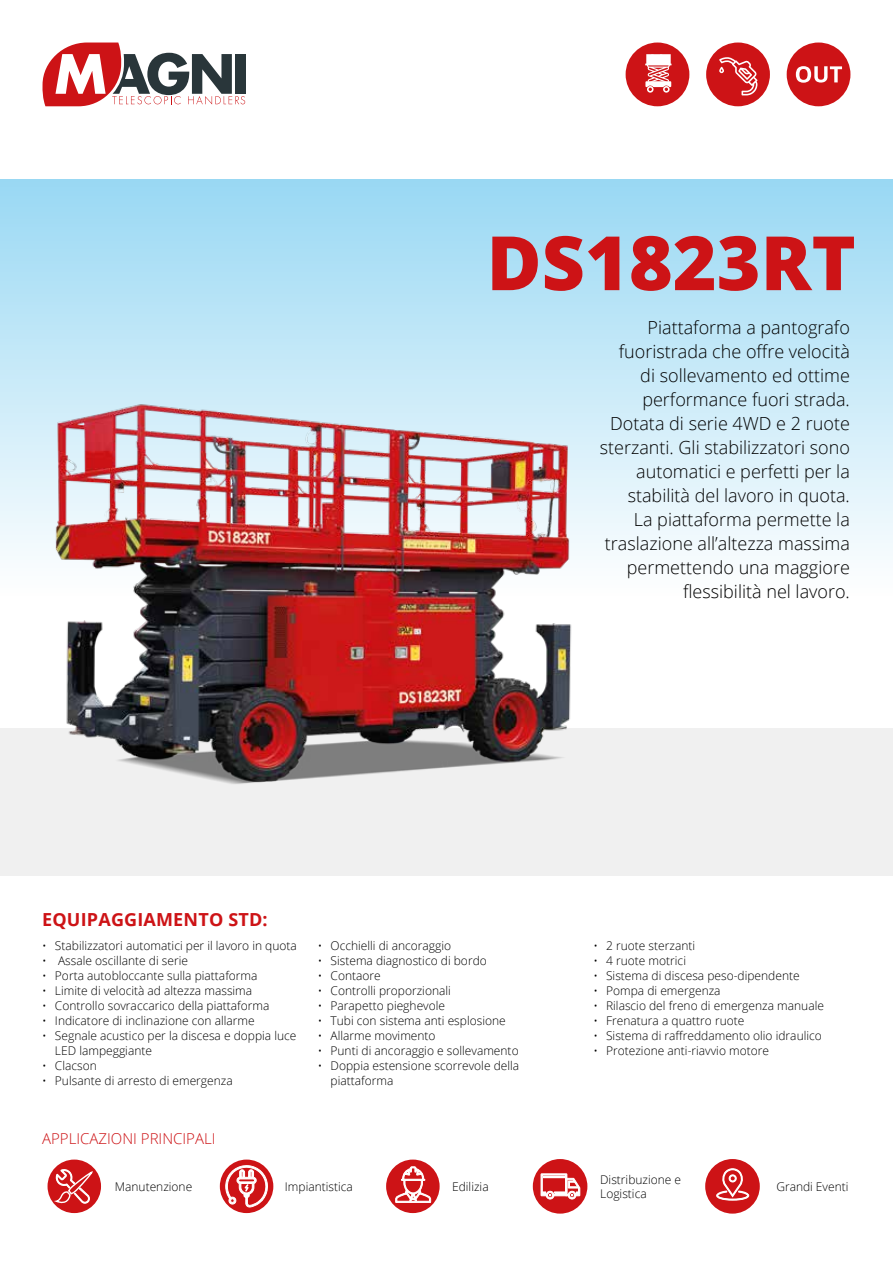
<style>
.page{position:relative;width:893px;height:1263px;background:#fff}
.page>*{position:absolute;margin:0;border:0;box-sizing:border-box;transform-origin:0 0}
.t1{font:800 75px "Open Sans";color:#cd1316}
.t2{font:300 18px/24px "Open Sans";color:#000;text-align:right}
.t3{font:700 18px "Open Sans";letter-spacing:.01em;color:#cd1316}
.t4{font:300 15px "Open Sans";color:#cd1316}
.t5{font:300 12px/15px "Open Sans";color:#000}
</style>
<div class="page">
<svg style="left:42px;top:43px;width:203px;height:63px"></svg>
<div style="left:0;top:179px;width:893px;height:592px;background:linear-gradient(to bottom,#9edaf4,#fff)"></div>
<div style="left:0;top:728px;width:893px;height:148px;background:#f0f0f0"></div>
<div style="left:626px;top:43px;width:63px;height:63px;background:#cd1316;border-radius:50%"></div>
<div style="left:645px;top:81px;width:26px;height:6px;background:#fff"></div>
<svg style="left:647px;top:86px;width:7px;height:7px"></svg>
<svg style="left:663px;top:86px;width:7px;height:7px"></svg>
<svg style="left:645px;top:54px;width:27px;height:28px"></svg>
<div style="left:706px;top:43px;width:64px;height:63px;background:#cd1316;border-radius:50%"></div>
<svg style="left:719px;top:57px;width:38px;height:38px"></svg>
<div style="left:787px;top:43px;width:63px;height:63px;background:#cd1316;border-radius:50%"></div>
<svg style="left:796px;top:66px;width:46px;height:17px"></svg>
<img style="left:43px;top:399px;width:538px;height:385px">
<div style="left:48px;top:1159px;width:53px;height:54px;background:#cd1316;border-radius:50%"></div>
<svg style="left:47px;top:1169px;width:45px;height:36px"></svg>
<div style="left:220px;top:1159px;width:53px;height:54px;background:#cd1316;border-radius:50%"></div>
<svg style="left:226px;top:1165px;width:42px;height:42px"></svg>
<div style="left:386px;top:1159px;width:54px;height:54px;background:#cd1316;border-radius:50%"></div>
<svg style="left:395px;top:1166px;width:36px;height:37px"></svg>
<div style="left:533px;top:1159px;width:54px;height:54px;background:#cd1316;border-radius:50%"></div>
<svg style="left:541px;top:1173px;width:39px;height:26px"></svg>
<div style="left:705px;top:1159px;width:55px;height:54px;background:#cd1316;border-radius:50%"></div>
<svg style="left:716px;top:1168px;width:33px;height:33px"></svg>
<h1 class="t1" style="left:487px;top:206px;width:371px">DS1823RT</h1>
<p class="t2" style="left:600px;top:315px;width:252px">Piattaforma a pantografo fuoristrada che offre velocità di sollevamento ed ottime performance fuori strada.<br>Dotata di serie 4WD e 2 ruote sterzanti. Gli stabilizzatori sono automatici e perfetti per la stabilità del lavoro in quota.<br>La piattaforma permette la traslazione all’altezza massima permettendo una maggiore flessibilità nel lavoro.</p>
<h2 class="t3" style="left:42px;top:907px;width:227px">EQUIPAGGIAMENTO STD:</h2>
<p class="t5" style="left:42px;top:937px;width:256px">• Stabilizzatori automatici per il lavoro in quota</p>
<p class="t5" style="left:42px;top:952px;width:147px">• Assale oscillante di serie</p>
<p class="t5" style="left:42px;top:967px;width:217px">• Porta autobloccante sulla piattaforma</p>
<p class="t5" style="left:42px;top:982px;width:212px">• Limite di velocità ad altezza massima</p>
<p class="t5" style="left:42px;top:997px;width:229px">• Controllo sovraccarico della piattaforma</p>
<p class="t5" style="left:42px;top:1012px;width:214px">• Indicatore di inclinazione con allarme</p>
<p class="t5" style="left:55px;top:1027px;width:243px;text-indent:-13px">• Segnale acustico per la discesa e doppia luce<br>LED lampeggiante</p>
<p class="t5" style="left:42px;top:1057px;width:56px">• Clacson</p>
<p class="t5" style="left:42px;top:1072px;width:192px">• Pulsante di arresto di emergenza</p>
<p class="t4" style="left:42px;top:1128px;width:175px">APPLICAZIONI PRINCIPALI</p>
<p class="t5" style="left:318px;top:937px;width:135px">• Occhielli di ancoraggio</p>
<p class="t5" style="left:318px;top:952px;width:171px">• Sistema diagnostico di bordo</p>
<p class="t5" style="left:318px;top:967px;width:64px">• Contaore</p>
<p class="t5" style="left:318px;top:982px;width:135px">• Controlli proporzionali</p>
<p class="t5" style="left:318px;top:997px;width:129px">• Parapetto pieghevole</p>
<p class="t5" style="left:318px;top:1012px;width:189px">• Tubi con sistema anti esplosione</p>
<p class="t5" style="left:318px;top:1027px;width:119px">• Allarme movimento</p>
<p class="t5" style="left:318px;top:1042px;width:202px">• Punti di ancoraggio e sollevamento</p>
<p class="t5" style="left:331px;top:1057px;width:190px;text-indent:-13px">• Doppia estensione scorrevole della piattaforma</p>
<p class="t5" style="left:593px;top:937px;width:103px">• 2 ruote sterzanti</p>
<p class="t5" style="left:593px;top:952px;width:94px">• 4 ruote motrici</p>
<p class="t5" style="left:593px;top:967px;width:208px">• Sistema di discesa peso-dipendente</p>
<p class="t5" style="left:593px;top:982px;width:129px">• Pompa di emergenza</p>
<p class="t5" style="left:593px;top:997px;width:232px">• Rilascio del freno di emergenza manuale</p>
<p class="t5" style="left:593px;top:1012px;width:153px">• Frenatura a quattro ruote</p>
<p class="t5" style="left:593px;top:1027px;width:230px">• Sistema di raffreddamento olio idraulico</p>
<p class="t5" style="left:593px;top:1042px;width:177px">• Protezione anti-riavvio motore</p>
<p class="t5" style="left:115px;top:1179px;width:79px">Manutenzione</p>
<p class="t5" style="left:285px;top:1179px;width:70px">Impiantistica</p>
<p class="t5" style="left:452px;top:1179px;width:38px">Edilizia</p>
<p class="t5" style="left:600px;top:1172px;width:83px;line-height:14.4px">Distribuzione e<br>Logistica</p>
<p class="t5" style="left:776px;top:1179px;width:74px">Grandi Eventi</p>
</div>
